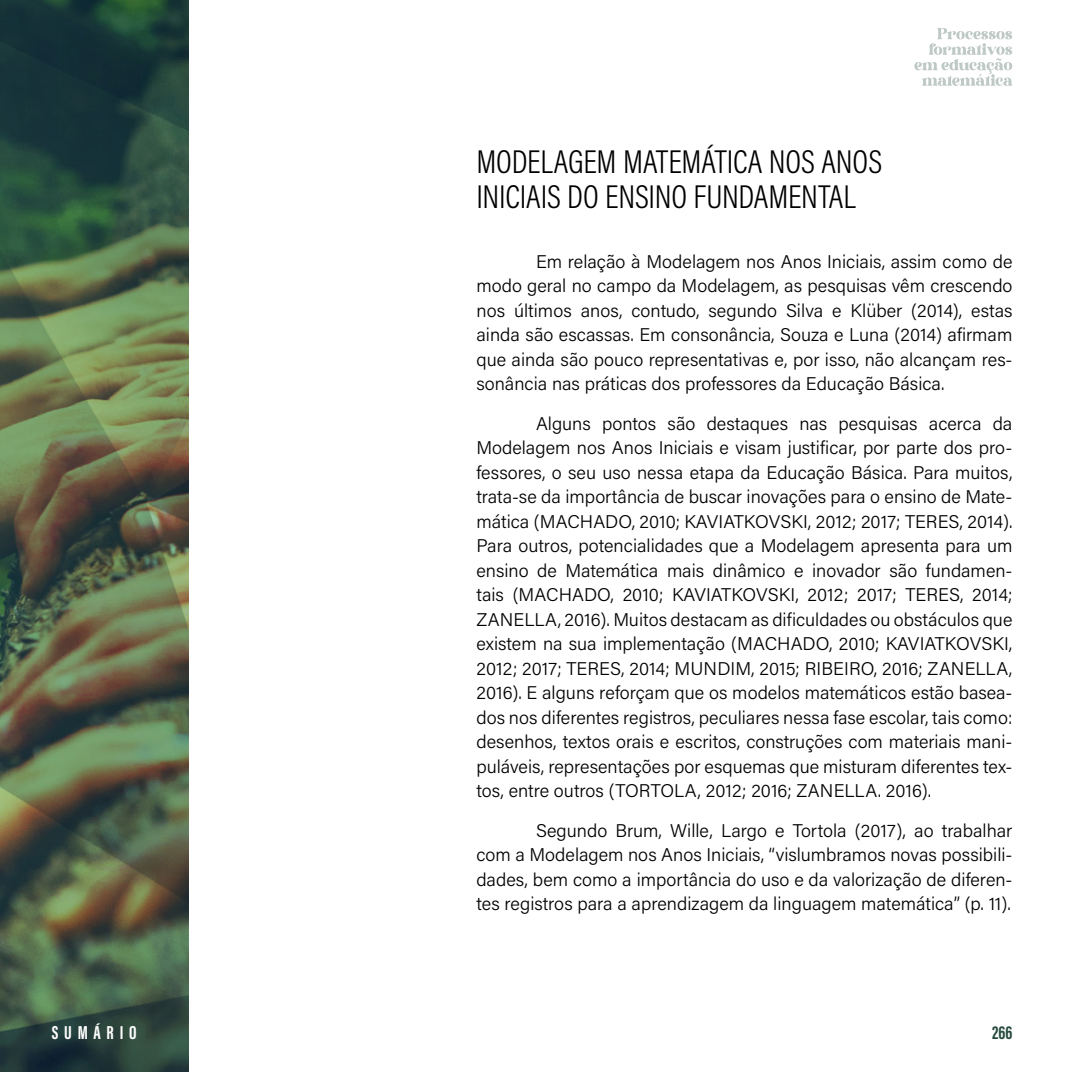
<style>
.page{position:relative;width:1072px;height:1072px;background:#fff}
.page>*{position:absolute;margin:0;border:0;box-sizing:border-box;transform-origin:0 0}
.t1{font:300 33.25px/35px "Acumin Pro Cond";letter-spacing:-.005em;color:#000}
.t2{font:700 19.25px "Acumin Pro Extra Cond";letter-spacing:.3em;color:#fff}
.t3{font:700 19.25px "Acumin Pro Extra Cond";color:#25493d}
.t4{font:300 18.38px/24.5px "Acumin Pro";color:#000;text-align:justify}
</style>
<div class="page">
<img style="left:0;top:0;width:189px;height:1071px">
<svg style="left:914px;top:28px;width:98px;height:58px"></svg>
<h1 class="t1" style="left:476px;top:144px;width:407px">MODELAGEM MATEMÁTICA NOS ANOS<br>INICIAIS DO ENSINO FUNDAMENTAL</h1>
<p class="t4" style="left:476px;top:248px;width:537px;text-indent:60px">Em relação à Modelagem nos Anos Iniciais, assim como de modo geral no campo da Modelagem, as pesquisas vêm crescendo nos últimos anos, contudo, segundo Silva e Klüber (2014), estas ainda são escassas. Em consonância, Souza e Luna (2014) afirmam que ainda são pouco representativas e, por isso, não alcançam res&shy;sonância nas práticas dos professores da Educação Básica.</p>
<p class="t4" style="left:476px;top:410px;width:537px;text-indent:60px">Alguns pontos são destaques nas pesquisas acerca da Modelagem nos Anos Iniciais e visam justificar, por parte dos pro&shy;fessores, o seu uso nessa etapa da Educação Básica. Para muitos, trata-se da importância de buscar inovações para o ensino de Mate&shy;mática (MACHADO, 2010; KAVIATKOVSKI, 2012; 2017; TERES, 2014).<br>Para outros, potencialidades que a Modelagem apresenta para um ensino de Matemática mais dinâmico e inovador são fundamen&shy;tais (MACHADO, 2010; KAVIATKOVSKI, 2012; 2017; TERES, 2014; ZANELLA, 2016). Muitos destacam as dificuldades ou obstáculos que existem na sua implementação (MACHADO, 2010; KAVIATKOVSKI, 2012; 2017; TERES, 2014; MUNDIM, 2015; RIBEIRO, 2016; ZANELLA, 2016). E alguns reforçam que os modelos matemáticos estão basea&shy;dos nos diferentes registros, peculiares nessa fase escolar, tais como: desenhos, textos orais e escritos, construções com materiais mani&shy;puláveis, representações por esquemas que misturam diferentes tex&shy;tos, entre outros (TORTOLA, 2012; 2016; ZANELLA. 2016).</p>
<p class="t4" style="left:476px;top:817px;width:537px;text-indent:60px">Segundo Brum, Wille, Largo e Tortola (2017), ao trabalhar com a Modelagem nos Anos Iniciais, “vislumbramos novas possibili&shy;dades, bem como a importância do uso e da valorização de diferen&shy;tes registros para a aprendizagem da linguagem matemática” (p. 11).</p>
<p class="t2" style="left:52px;top:1020px;width:86px">SUMÁRIO</p>
<p class="t3" style="left:992px;top:1020px;width:22px">266</p>
</div>
